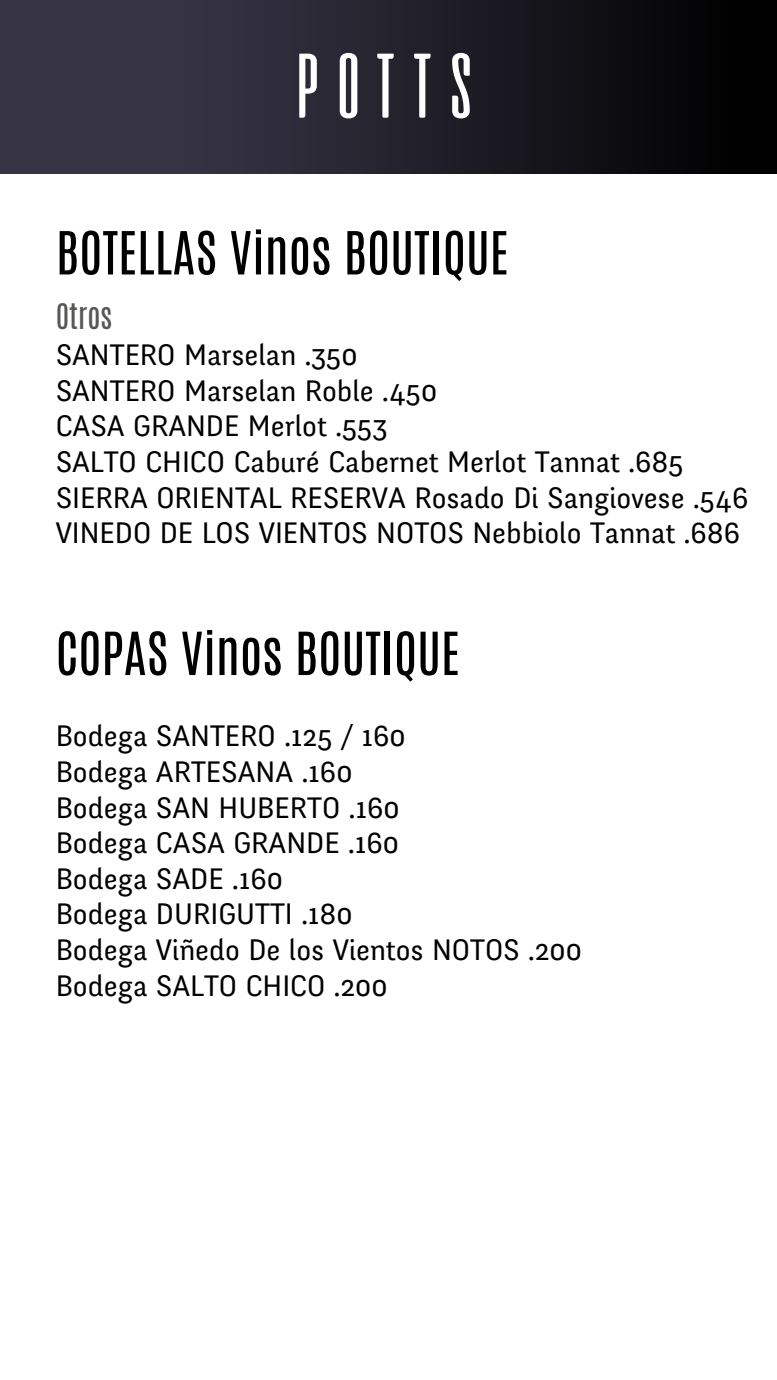
<style>
.page{position:relative;width:777px;height:1380px;background:#fff}
.page>*{position:absolute;margin:0;border:0;box-sizing:border-box;transform-origin:0 0}
.t1{font:91.5px "aliensandcows";color:#fff}
.t2{font:50.5px "Antonio";color:#000}
.t3{font:29.38px/35.6px "Fengardo Neue";color:#000}
.t4{font:29.38px "Antonio";color:#575756}
</style>
<div class="page">
<div style="left:0;top:0;width:776px;height:174px;background:linear-gradient(to right,#413e52,#020203)"></div>
<h1 class="t1" style="left:288px;top:38px;width:195px">POTTS</h1>
<h2 class="t2" style="left:56px;top:216px;width:454px">BOTELLAS Vinos BOUTIQUE</h2>
<p class="t4" style="left:56px;top:295px;width:58px">Otros</p>
<p class="t3" style="left:56px;top:338px;width:694px">SANTERO Marselan .350<br>SANTERO Marselan Roble .450<br>CASA GRANDE Merlot .553<br>SALTO CHICO Caburé Cabernet Merlot Tannat .685<br>SIERRA ORIENTAL RESERVA Rosado Di Sangiovese .546<br>VINEDO DE LOS VIENTOS NOTOS Nebbiolo Tannat .686</p>
<h2 class="t2" style="left:56px;top:616px;width:405px">COPAS Vinos BOUTIQUE</h2>
<p class="t3" style="left:56px;top:719px;width:527px">Bodega SANTERO .125 / 160<br>Bodega ARTESANA .160<br>Bodega SAN HUBERTO .160<br>Bodega CASA GRANDE .160<br>Bodega SADE .160<br>Bodega DURIGUTTI .180<br>Bodega Viñedo De los Vientos NOTOS .200<br>Bodega SALTO CHICO .200</p>
</div>
